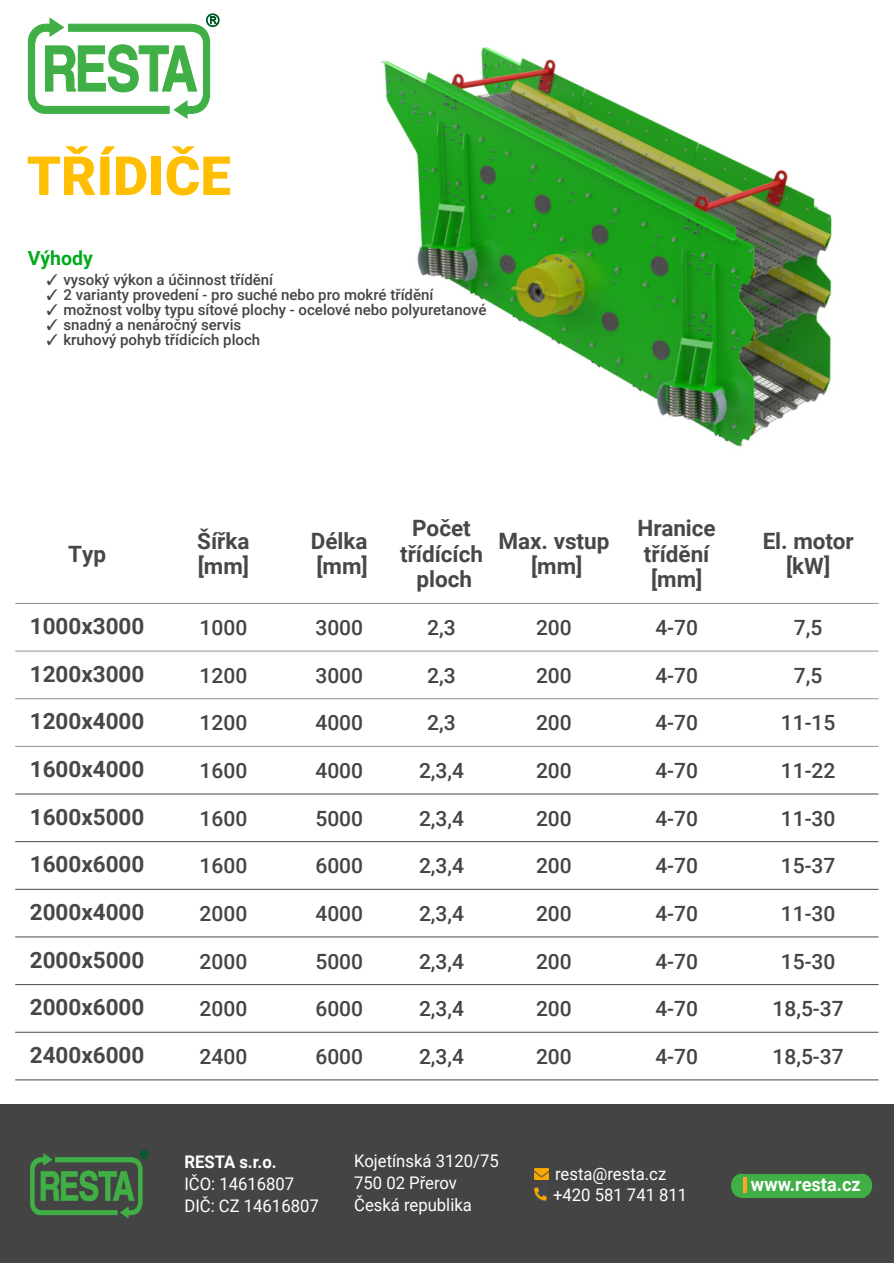
<style>
.page{position:relative;width:894px;height:1263px;background:#fff}
.page>*{position:absolute;margin:0;border:0;box-sizing:border-box;transform-origin:0 0}
.t1{font:900 54px "Roboto";color:#ffbf00}
.t2{font:700 22.5px/25.5px "Roboto";color:rgb(0 0 0/.73);text-align:center}
.t3{font:500 21px "Roboto";color:#444}
.t4{font:700 19.5px "Roboto";color:#03a91e}
.t5{font:700 18.9px "Roboto";color:#fff;scale:.96 1}
.t6{font:17.4px/22px "Roboto";color:#fff;scale:.96 1}
.t7{font:700 17.4px "Roboto";color:#fff;scale:.96 1}
.t8{font:500 15px "Roboto";color:#444}
.s1{font-family:"MS UI Gothic";font-weight:400}
</style>
<div class="page">
<div style="left:0;top:1104px;width:893px;height:159px;background:#444"></div>
<div style="left:740px;top:1174px;width:124px;height:23px;background:#3faf46"></div>
<div style="left:730px;top:1174px;width:21px;height:23px;background:#3faf46;border-radius:50%"></div>
<div style="left:851px;top:1174px;width:20px;height:23px;background:#3faf46;border-radius:50%"></div>
<svg style="left:743px;top:1177px;width:3px;height:15px"></svg>
<svg style="left:534px;top:1188px;width:12px;height:13px"></svg>
<img style="left:534px;top:1168px;width:14px;height:11px">
<svg style="left:30px;top:1151px;width:118px;height:67px"></svg>
<svg style="left:28px;top:14px;width:191px;height:105px"></svg>
<img style="left:381px;top:47px;width:451px;height:400px">
<hr style="left:15px;top:794px;width:863px;height:1px;background:#9e9e9e">
<hr style="left:15px;top:841px;width:863px;height:1px;background:#656565">
<hr style="left:15px;top:889px;width:863px;height:1px;background:#686868">
<hr style="left:15px;top:937px;width:863px;height:1px;background:#aaa">
<hr style="left:15px;top:984px;width:863px;height:1px;background:#5a5a5a">
<hr style="left:15px;top:1032px;width:863px;height:1px;background:#737373">
<hr style="left:15px;top:1079px;width:863px;height:1px;background:#919191">
<hr style="left:15px;top:603px;width:863px;height:1px;background:#999">
<hr style="left:15px;top:651px;width:863px;height:1px;background:#c0c0c0">
<hr style="left:15px;top:698px;width:863px;height:1px;background:#aaa">
<hr style="left:15px;top:746px;width:863px;height:1px;background:#9f9f9f">
<h1 class="t1" style="left:27px;top:154px;width:205px">TŘÍDIČE</h1>
<p class="t4" style="left:28px;top:250px;width:67px">Výhody</p>
<p class="t8" style="left:45px;top:273px;width:230px"><span class="s1">✓</span> vysoký výkon a účinnost třídění</p>
<p class="t8" style="left:45px;top:288px;width:390px"><span class="s1">✓</span> 2 varianty provedení - pro suché nebo pro mokré třídění</p>
<p class="t8" style="left:45px;top:303px;width:443px"><span class="s1">✓</span> možnost volby typu sítové plochy - ocelové nebo polyuretanové</p>
<p class="t8" style="left:45px;top:318px;width:198px"><span class="s1">✓</span> snadný a nenáročný servis</p>
<p class="t8" style="left:45px;top:333px;width:217px"><span class="s1">✓</span> kruhový pohyb třídicích ploch</p>
<p class="t2" style="left:68px;top:543px;width:39px">Typ</p>
<p class="t2" style="left:197px;top:530px;width:54px;text-align:left">Šířka [mm]</p>
<p class="t2" style="left:311px;top:530px;width:58px;text-align:left">Délka [mm]</p>
<p class="t2" style="left:400px;top:518px;width:84px">Počet třídících ploch</p>
<p class="t2" style="left:498px;top:530px;width:112px">Max. vstup [mm]</p>
<p class="t2" style="left:637px;top:518px;width:80px">Hranice třídění [mm]</p>
<p class="t2" style="left:762px;top:530px;width:92px">El. motor [kW]</p>
<p class="t2" style="left:30px;top:616px;width:116px">1000x3000</p>
<p class="t3" style="left:199px;top:619px;width:49px">1000</p>
<p class="t3" style="left:315px;top:619px;width:49px">3000</p>
<p class="t3" style="left:427px;top:619px;width:30px">2,3</p>
<p class="t3" style="left:536px;top:619px;width:37px">200</p>
<p class="t3" style="left:655px;top:619px;width:44px">4-70</p>
<p class="t3" style="left:793px;top:619px;width:30px">7,5</p>
<p class="t2" style="left:30px;top:663px;width:116px">1200x3000</p>
<p class="t3" style="left:199px;top:667px;width:49px">1200</p>
<p class="t3" style="left:315px;top:667px;width:49px">3000</p>
<p class="t3" style="left:427px;top:667px;width:30px">2,3</p>
<p class="t3" style="left:536px;top:667px;width:37px">200</p>
<p class="t3" style="left:655px;top:667px;width:44px">4-70</p>
<p class="t3" style="left:793px;top:667px;width:30px">7,5</p>
<p class="t2" style="left:30px;top:711px;width:116px">1200x4000</p>
<p class="t3" style="left:199px;top:715px;width:49px">1200</p>
<p class="t3" style="left:315px;top:715px;width:49px">4000</p>
<p class="t3" style="left:427px;top:715px;width:30px">2,3</p>
<p class="t3" style="left:536px;top:715px;width:37px">200</p>
<p class="t3" style="left:655px;top:715px;width:44px">4-70</p>
<p class="t3" style="left:780px;top:715px;width:56px">11-15</p>
<p class="t2" style="left:30px;top:759px;width:116px">1600x4000</p>
<p class="t3" style="left:199px;top:762px;width:49px">1600</p>
<p class="t3" style="left:315px;top:762px;width:49px">4000</p>
<p class="t3" style="left:419px;top:762px;width:47px">2,3,4</p>
<p class="t3" style="left:536px;top:762px;width:37px">200</p>
<p class="t3" style="left:655px;top:762px;width:44px">4-70</p>
<p class="t3" style="left:780px;top:762px;width:56px">11-22</p>
<p class="t2" style="left:30px;top:806px;width:116px">1600x5000</p>
<p class="t3" style="left:199px;top:810px;width:49px">1600</p>
<p class="t3" style="left:315px;top:810px;width:49px">5000</p>
<p class="t3" style="left:419px;top:810px;width:47px">2,3,4</p>
<p class="t3" style="left:536px;top:810px;width:37px">200</p>
<p class="t3" style="left:655px;top:810px;width:44px">4-70</p>
<p class="t3" style="left:780px;top:810px;width:56px">11-30</p>
<p class="t2" style="left:30px;top:854px;width:116px">1600x6000</p>
<p class="t3" style="left:199px;top:858px;width:49px">1600</p>
<p class="t3" style="left:315px;top:858px;width:49px">6000</p>
<p class="t3" style="left:419px;top:858px;width:47px">2,3,4</p>
<p class="t3" style="left:536px;top:858px;width:37px">200</p>
<p class="t3" style="left:655px;top:858px;width:44px">4-70</p>
<p class="t3" style="left:780px;top:858px;width:56px">15-37</p>
<p class="t2" style="left:30px;top:902px;width:116px">2000x4000</p>
<p class="t3" style="left:199px;top:905px;width:49px">2000</p>
<p class="t3" style="left:315px;top:905px;width:49px">4000</p>
<p class="t3" style="left:419px;top:905px;width:47px">2,3,4</p>
<p class="t3" style="left:536px;top:905px;width:37px">200</p>
<p class="t3" style="left:655px;top:905px;width:44px">4-70</p>
<p class="t3" style="left:780px;top:905px;width:56px">11-30</p>
<p class="t2" style="left:30px;top:949px;width:116px">2000x5000</p>
<p class="t3" style="left:199px;top:953px;width:49px">2000</p>
<p class="t3" style="left:315px;top:953px;width:49px">5000</p>
<p class="t3" style="left:419px;top:953px;width:47px">2,3,4</p>
<p class="t3" style="left:536px;top:953px;width:37px">200</p>
<p class="t3" style="left:655px;top:953px;width:44px">4-70</p>
<p class="t3" style="left:780px;top:953px;width:56px">15-30</p>
<p class="t2" style="left:30px;top:997px;width:116px">2000x6000</p>
<p class="t3" style="left:199px;top:1000px;width:49px">2000</p>
<p class="t3" style="left:315px;top:1000px;width:49px">6000</p>
<p class="t3" style="left:419px;top:1000px;width:47px">2,3,4</p>
<p class="t3" style="left:536px;top:1000px;width:37px">200</p>
<p class="t3" style="left:655px;top:1000px;width:44px">4-70</p>
<p class="t3" style="left:772px;top:1000px;width:73px">18,5-37</p>
<p class="t2" style="left:30px;top:1045px;width:116px">2400x6000</p>
<p class="t3" style="left:199px;top:1048px;width:49px">2400</p>
<p class="t3" style="left:315px;top:1048px;width:49px">6000</p>
<p class="t3" style="left:419px;top:1048px;width:47px">2,3,4</p>
<p class="t3" style="left:536px;top:1048px;width:37px">200</p>
<p class="t3" style="left:655px;top:1048px;width:44px">4-70</p>
<p class="t3" style="left:772px;top:1048px;width:73px">18,5-37</p>
<p class="t7" style="left:184px;top:1155px;width:97px">RESTA s.r.o.</p>
<p class="t6" style="left:184px;top:1175px;width:141px">IČO: 14616807<br>DIČ: CZ 14616807</p>
<p class="t6" style="left:354px;top:1151px;width:152px">Kojetínská 3120/75<br>750 02 Přerov<br>Česká republika</p>
<p class="t6" style="left:555px;top:1164px;width:117px">resta@resta.cz</p>
<p class="t6" style="left:553px;top:1185px;width:141px">+420 581 741 811</p>
<p class="t5" style="left:750px;top:1177px;width:116px">www.resta.cz</p>
</div>
